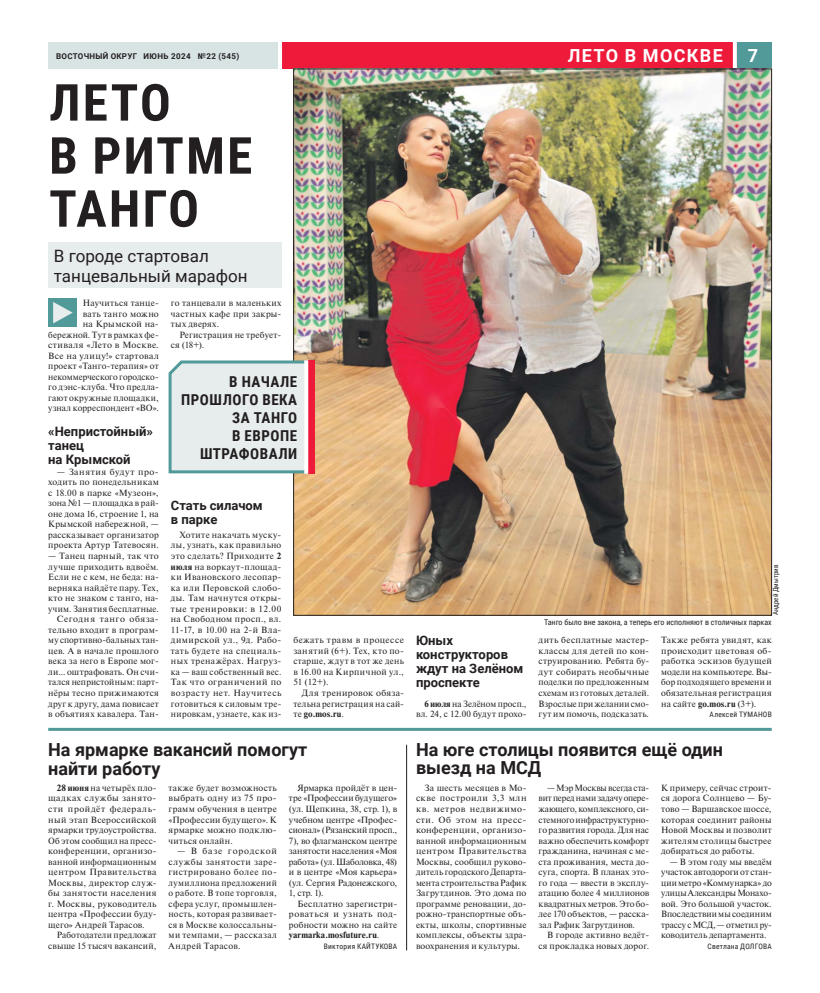
<style>
.page{position:relative;width:820px;height:993px;background:#fff}
.page>*{position:absolute;margin:0;border:0;box-sizing:border-box;transform-origin:0 0}
.t1{font:700 51px/53px "Roboto Condensed";letter-spacing:.045em;color:#231f20}
.t2{font:700 18px/19px "Roboto";color:#231f20}
.t3{font:700 18px "Roboto";letter-spacing:.075em;color:#fff}
.t4{font:17px/20px "Roboto";color:#231f20}
.t5{font:700 15px/18px "Roboto Condensed";letter-spacing:.035em;color:#231f20;text-align:right}
.t6{font:700 13px/14px "Roboto";color:#231f20}
.t7{font:9px/10.5px "Newton C";letter-spacing:.025em;color:#231f20;text-align:justify}
.t8{font:8px "Roboto Condensed";color:#231f20}
.t9{font:700 8px "Roboto";letter-spacing:.035em;color:#231f20}
.t10{font:7.5px "Roboto Condensed";letter-spacing:.03em;color:#231f20}
.t11{font:7px "Roboto Condensed";color:#231f20}
.s1{font-weight:700}
</style>
<div class="page">
<div style="left:48px;top:43px;width:234px;height:26px;background:#d8e3e4"></div>
<div style="left:736px;top:43px;width:35px;height:26px;background:#52999a"></div>
<div style="left:282px;top:43px;width:454px;height:26px;background:#ed1a3a"></div>
<hr style="left:278px;top:40px;width:4px;height:31px;background:#fff">
<svg style="left:732px;top:42px;width:4px;height:27px"></svg>
<hr style="left:48px;top:727px;width:723px;height:3px;background:#52999a">
<div style="left:48px;top:298px;width:29px;height:29px;background:#52999a"></div>
<svg style="left:53px;top:302px;width:20px;height:21px"></svg>
<div style="left:48px;top:242px;width:234px;height:46px;background:#e7eced"></div>
<img style="left:295px;top:71px;width:474px;height:542px">
<svg style="left:168px;top:357px;width:148px;height:117px;background:#dde6e6"></svg>
<svg style="left:308px;top:360px;width:7px;height:113px"></svg>
<hr style="left:304px;top:360px;width:4px;height:113px;background:#fff">
<hr style="left:406px;top:744px;width:1px;height:206px;background:#231f20">
<p class="t9" style="left:56px;top:51px;width:184px">ВОСТОЧНЫЙ ОКРУГ ИЮНЬ 2024 №22 (545)</p>
<h2 class="t3" style="left:567px;top:45px;width:156px">ЛЕТО В МОСКВЕ</h2>
<h2 class="t3" style="left:747px;top:45px;width:12px">7</h2>
<h1 class="t1" style="left:49px;top:77px;width:204px">ЛЕТО<br>В РИТМЕ<br>ТАНГО</h1>
<h3 class="t4" style="left:54px;top:246px;width:195px">В городе стартовал танцевальный марафон</h3>
<p class="t7" style="left:48px;top:297px;width:112px;text-align:right">Научиться танце-<br>вать танго можно<br>на Крымской на&shy;бережной. Тут в рамках фе&shy;стиваля «Лето в Москве.<br>Все на улицу!» стартовал проект «Танго-терапия» от некоммерческого городско&shy;го дэнс-клуба. Что предла&shy;гают окружные площадки, узнал корреспондент «ВО».</p>
<h3 class="t6" style="left:48px;top:424px;width:106px">«Непристойный» танец<br>на Крымской</h3>
<p class="t7" style="left:48px;top:466px;width:112px;text-indent:9px">— Занятия будут про&shy;ходить по понедельникам с 18.00 в парке «Музеон», зона №1 — площадка в рай&shy;оне дома 16, строение 1, на Крымской набережной, — рассказывает организатор проекта Артур Татевосян.</p>
<p class="t7" style="left:48px;top:550px;width:112px;text-align:right">— Танец парный, так что лучше приходить вдвоём.<br>Если не с кем, не беда: на&shy;верняка найдёте пару. Тех, кто не знаком с танго, на&shy;учим. Занятия бесплатные.<br>Сегодня танго обяза&shy;тельно входит в програм&shy;му спортивно-бальных тан&shy;цев. А в начале прошлого века за него в Европе мог&shy;ли... оштрафовать. Он счи&shy;тался непристойным: парт&shy;нёры тесно прижимаются друг к другу, дама повисает в объятиях кавалера. Тан-</p>
<p class="t7" style="left:171px;top:297px;width:112px">го танцевали в маленьких частных кафе при закры&shy;тых дверях.</p>
<p class="t7" style="left:171px;top:329px;width:112px;text-indent:9px">Регистрация не требует&shy;ся (18+).</p>
<h3 class="t5" style="left:181px;top:372px;width:118px">В НАЧАЛЕ<br>ПРОШЛОГО ВЕКА<br>ЗА ТАНГО<br>В ЕВРОПЕ<br>ШТРАФОВАЛИ</h3>
<h3 class="t6" style="left:171px;top:498px;width:93px">Стать силачом в парке</h3>
<p class="t7" style="left:171px;top:529px;width:112px;text-indent:9px">Хотите накачать муску&shy;лы, узнать, как правильно это сделать? Приходите <span class="s1">2 июля</span> на воркаут-площад&shy;ки Ивановского лесопар&shy;ка или Перовской слобо&shy;ды. Там начнутся откры&shy;тые тренировки: в 12.00 на Свободном просп., вл.<br>11-17, в 10.00 на 2-й Вла&shy;димирской ул., 9д. Рабо&shy;тать будете на специаль&shy;ных тренажёрах. Нагруз&shy;ка — ваш собственный вес.<br>Так что ограничений по возрасту нет. Научитесь готовиться к силовым тре&shy;нировкам, узнаете, как из-</p>
<p class="t7" style="left:293px;top:634px;width:112px">бежать травм в процессе занятий (6+). Тех, кто по&shy;старше, ждут в тот же день в 16.00 на Кирпичной ул., 51 (12+).</p>
<p class="t7" style="left:293px;top:687px;width:112px;text-indent:9px">Для тренировок обяза&shy;тельна регистрация на сай&shy;те <span class="s1">go.mos.ru</span>.</p>
<h3 class="t6" style="left:416px;top:633px;width:109px">Юных конструкторов ждут на Зелёном проспекте</h3>
<p class="t7" style="left:416px;top:698px;width:112px;text-align:right"><span class="s1">6 июля</span> на Зелёном просп., вл. 24, с 12.00 будут прохо-</p>
<p class="t11" style="left:771px;top:615px;width:52px;rotate:-90deg">Андрей Дмытрив</p>
<p class="t8" style="left:544px;top:617px;width:229px">Танго было вне закона, а теперь его исполняют в столичных парках</p>
<p class="t7" style="left:538px;top:634px;width:112px">дить бесплатные мастер&shy;классы для детей по кон&shy;струированию. Ребята бу&shy;дут собирать необычные поделки по предложенным схемам из готовых деталей.<br>Взрослые при желании смо&shy;гут им помочь, подсказать.</p>
<p class="t7" style="left:661px;top:634px;width:112px">Также ребята увидят, как происходит цветовая об&shy;работка эскизов будущей модели на компьютере. Вы&shy;бор подходящего времени и обязательная регистрация на сайте <span class="s1">go.mos.ru</span> (3+).</p>
<p class="t10" style="left:709px;top:710px;width:64px">Алексей ТУМАНОВ</p>
<h2 class="t2" style="left:48px;top:740px;width:260px">На ярмарке вакансий помогут найти работу</h2>
<h2 class="t2" style="left:416px;top:740px;width:308px;line-height:18px">На юге столицы появится ещё один выезд на МСД</h2>
<p class="t7" style="left:48px;top:782px;width:110px;text-indent:9px"><span class="s1">28 июня</span> на четырёх пло&shy;щадках службы занято&shy;сти пройдёт федераль&shy;ный этап Всероссийской ярмарки трудоустройства.<br>Об этом сообщил на пресс&shy;конференции, организо&shy;ванной информационным центром Правительства Москвы, директор служ&shy;бы занятости населения г. Москвы, руководитель центра «Профессии буду&shy;щего» Андрей Тарасов.</p>
<p class="t7" style="left:48px;top:929px;width:110px;text-align:right">Работодатели предложат свыше 15 тысяч вакансий,</p>
<p class="t7" style="left:168px;top:782px;width:110px">также будет возможность выбрать одну из 75 про&shy;грамм обучения в центре «Профессии будущего». К ярмарке можно подклю&shy;читься онлайн.</p>
<p class="t7" style="left:168px;top:845px;width:110px;text-indent:9px">— В базе городской службы занятости заре&shy;гистрировано более по&shy;лумиллиона предложений о работе. В топе торговля, сфера услуг, промышлен&shy;ность, которая развивает&shy;ся в Москве колоссальны&shy;ми темпами, — рассказал Андрей Тарасов.</p>
<p class="t7" style="left:289px;top:782px;width:110px;text-indent:9px">Ярмарка пройдёт в цен&shy;тре «Профессии будущего» (ул. Щепкина, 38, стр. 1), в учебном центре «Профес&shy;сионал» (Рязанский просп., 7), во флагманском центре занятости населения «Моя работа» (ул. Шаболовка, 48) и в центре «Моя карьера» (ул. Сергия Радонежского, 1, cтр. 1).</p>
<p class="t7" style="left:289px;top:898px;width:110px;text-indent:9px">Бесплатно зарегистри&shy;роваться и узнать под&shy;робности можно на сайте <span class="s1">yarmarka.mosfuture.ru</span>.</p>
<p class="t10" style="left:324px;top:941px;width:75px">Виктория КАЙТУКОВА</p>
<p class="t7" style="left:416px;top:782px;width:112px;text-indent:9px">За шесть месяцев в Мо&shy;скве построили 3,3 млн кв. метров недвижимо&shy;сти. Об этом на пресс&shy;конференции, организо&shy;ванной информационным центром Правительства Москвы, сообщил руково&shy;дитель городского Департа&shy;мента строительства Рафик Загрутдинов. Это дома по программе реновации, до&shy;рожно-транспортные объ&shy;екты, школы, спортивные комплексы, объекты здра&shy;воохранения и культуры.</p>
<p class="t7" style="left:538px;top:782px;width:112px;text-indent:9px">— Мэр Москвы всегда ста&shy;вит перед нами задачу опере&shy;жающего, комплексного, си&shy;стемного инфраструктурно&shy;го развития города. Для нас важно обеспечить комфорт гражданина, начиная с ме&shy;ста проживания, места до&shy;суга, спорта. В планах это&shy;го года — ввести в эксплу&shy;атацию более 4 миллионов квадратных метров. Это бо&shy;лее 170 объектов, — расска&shy;зал Рафик Загрутдинов.</p>
<p class="t7" style="left:538px;top:929px;width:112px;text-align:right">В городе активно ведёт&shy;ся прокладка новых дорог.</p>
<p class="t7" style="left:661px;top:782px;width:112px">К примеру, сейчас строит&shy;ся дорога Солнцево — Бу&shy;тово — Варшавское шоссе, которая соединит районы Новой Москвы и позволит жителям столицы быстрее добираться до работы.</p>
<p class="t7" style="left:661px;top:856px;width:112px;text-indent:9px">— В этом году мы введём участок автодороги от стан&shy;ции метро «Коммунарка» до улицы Александры Монахо&shy;вой. Это большой участок.<br>Впоследствии мы соединим трассу с МСД, — отметил ру&shy;ководитель департамента.</p>
<p class="t10" style="left:707px;top:941px;width:66px">Светлана ДОЛГОВА</p>
</div>
